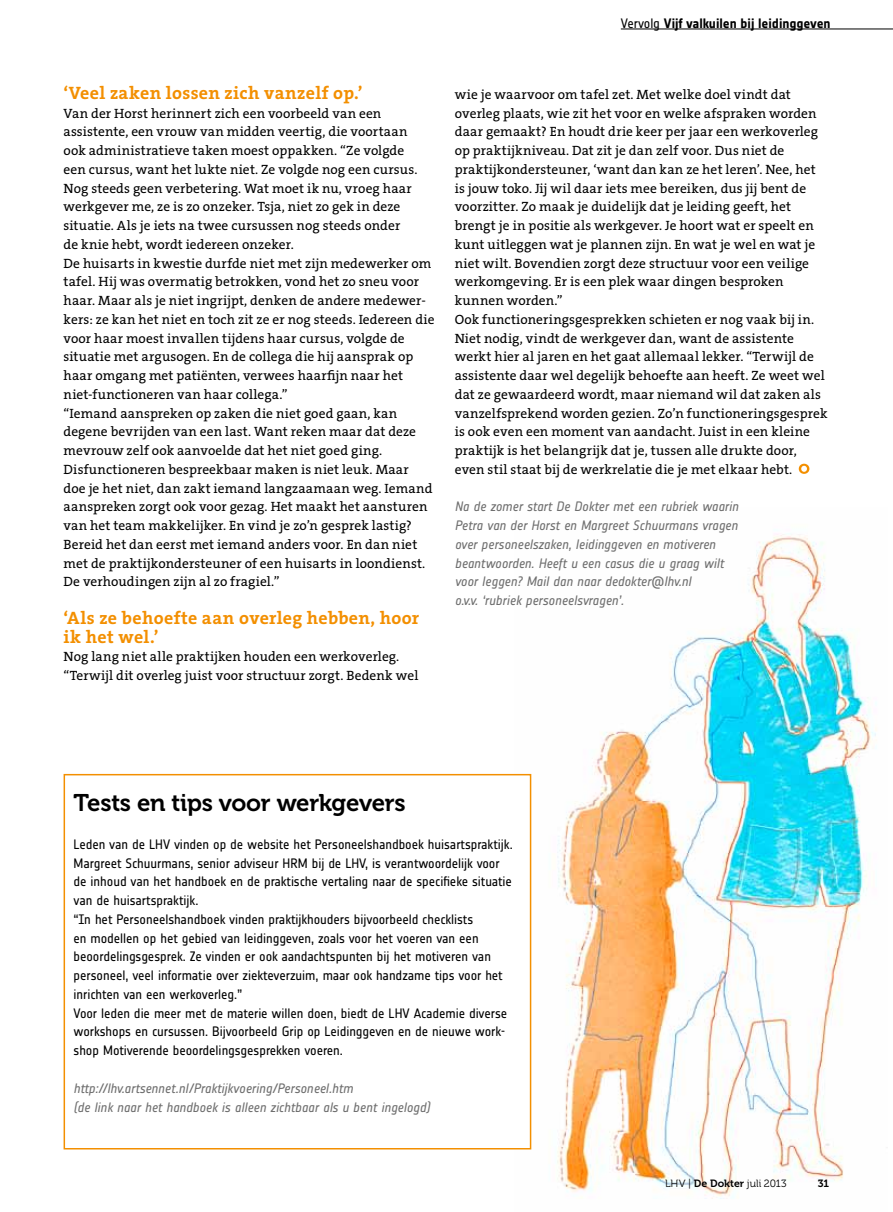
<style>
.page{position:relative;width:893px;height:1212px;background:#fff}
.page>*{position:absolute;margin:0;border:0;box-sizing:border-box;transform-origin:0 0}
.t1{font:24px "Museo 700";letter-spacing:-.01em;color:#000}
.t2{font:700 18px/18.8px "The Serif B7";letter-spacing:.015em;color:#f38f00}
.t3{font:13.5px/18.8px "The Serif B5 Plain";letter-spacing:.005em;color:#000}
.t4{font:13.5px/18.8px "Notes Esa";letter-spacing:-.005em;color:#000}
.t5{font:italic 13.5px/18.8px "Notes Esa";letter-spacing:-.005em;color:#6e6e6e}
.t6{font:700 13.5px "Notes Esa";letter-spacing:-.005em;color:#000}
.t7{font:10.5px "Museo 300";color:#000}
.t8{font:10.5px "Museo 700";color:#000}
.s1{font-weight:400}
.s2{font-family:"Museo 700"}
</style>
<div class="page">
<img style="left:557px;top:533px;width:320px;height:666px">
<svg style="left:799px;top:464px;width:10px;height:10px"></svg>
<svg style="left:63px;top:773px;width:469px;height:377px"></svg>
<hr style="left:621px;top:29px;width:272px;height:1px;background:#000">
<p class="t6" style="left:621px;top:15px;width:211px"><span class="s1">Vervolg</span> Vijf valkuilen bij leidinggeven</p>
<h2 class="t2" style="left:64px;top:84px;width:301px">‘Veel zaken lossen zich vanzelf op.’</h2>
<p class="t3" style="left:64px;top:104px;width:372px">Van der Horst herinnert zich een voorbeeld van een assistente, een vrouw van midden veertig, die voortaan<br>ook administratieve taken moest oppakken. “Ze volgde<br>een cursus, want het lukte niet. Ze volgde nog een cursus.<br>Nog steeds geen verbetering. Wat moet ik nu, vroeg haar werkgever me, ze is zo onzeker. Tsja, niet zo gek in deze situatie. Als je iets na twee cursussen nog steeds onder<br>de knie hebt, wordt iedereen onzeker.<br>De huisarts in kwestie durfde niet met zijn medewerker om tafel. Hij was overmatig betrokken, vond het zo sneu voor haar. Maar als je niet ingrijpt, denken de andere medewer&shy;kers: ze kan het niet en toch zit ze er nog steeds. Iedereen die voor haar moest invallen tijdens haar cursus, volgde de situatie met argusogen. En de collega die hij aansprak op haar omgang met patiënten, verwees haarfijn naar het niet-functioneren van haar collega.”<br>“Iemand aanspreken op zaken die niet goed gaan, kan degene bevrijden van een last. Want reken maar dat deze mevrouw zelf ook aanvoelde dat het niet goed ging.<br>Disfunctioneren bespreekbaar maken is niet leuk. Maar<br>doe je het niet, dan zakt iemand langzaamaan weg. Iemand aanspreken zorgt ook voor gezag. Het maakt het aansturen van het team makkelijker. En vind je zo’n gesprek lastig?<br>Bereid het dan eerst met iemand anders voor. En dan niet met de praktijkondersteuner of een huisarts in loondienst.<br>De verhoudingen zijn al zo fragiel.”</p>
<h2 class="t2" style="left:64px;top:609px;width:357px">‘Als ze behoefte aan overleg hebben, hoor ik het wel.’</h2>
<p class="t3" style="left:64px;top:648px;width:356px">Nog lang niet alle praktijken houden een werkoverleg. “Terwijl dit overleg juist voor structuur zorgt. Bedenk wel</p>
<p class="t3" style="left:455px;top:85px;width:374px">wie je waarvoor om tafel zet. Met welke doel vindt dat overleg plaats, wie zit het voor en welke afspraken worden daar gemaakt? En houdt drie keer per jaar een werkoverleg op praktijkniveau. Dat zit je dan zelf voor. Dus niet de praktijkondersteuner, ‘want dan kan ze het leren’. Nee, het is jouw toko. Jij wil daar iets mee bereiken, dus jij bent de voorzitter. Zo maak je duidelijk dat je leiding geeft, het brengt je in positie als werkgever. Je hoort wat er speelt en kunt uitleggen wat je plannen zijn. En wat je wel en wat je niet wilt. Bovendien zorgt deze structuur voor een veilige werkomgeving. Er is een plek waar dingen besproken kunnen worden.”<br>Ook functioneringsgesprekken schieten er nog vaak bij in.<br>Niet nodig, vindt de werkgever dan, want de assistente werkt hier al jaren en het gaat allemaal lekker. “Terwijl de assistente daar wel degelijk behoefte aan heeft. Ze weet wel dat ze gewaardeerd wordt, maar niemand wil dat zaken als vanzelfsprekend worden gezien. Zo’n functioneringsgesprek is ook even een moment van aandacht. Juist in een kleine praktijk is het belangrijk dat je, tussen alle drukte door, even stil staat bij de werkrelatie die je met elkaar hebt.</p>
<p class="t5" style="left:455px;top:497px;width:285px">Na de zomer start De Dokter met een rubriek waarin Petra van der Horst en Margreet Schuurmans vragen over personeelszaken, leidinggeven en motiveren beantwoorden. Heeft u een casus die u graag wilt voor leggen? Mail dan naar dedokter@lhv.nl<br>o.v.v. ‘rubriek personeelsvragen’.</p>
<h1 class="t1" style="left:74px;top:790px;width:334px">Tests en tips voor werkgevers</h1>
<p class="t4" style="left:74px;top:835px;width:441px">Leden van de LHV vinden op de website het Personeelshandboek huisartspraktijk.<br>Margreet Schuurmans, senior adviseur HRM bij de LHV, is verantwoordelijk voor de inhoud van het handboek en de praktische vertaling naar de specifieke situatie van de huisartspraktijk.<br>“In het Personeelshandboek vinden praktijkhouders bijvoorbeeld checklists<br>en modellen op het gebied van leidinggeven, zoals voor het voeren van een beoordelingsgesprek. Ze vinden er ook aandachtspunten bij het motiveren van personeel, veel informatie over ziekteverzuim, maar ook handzame tips voor het inrichten van een werkoverleg.”<br>Voor leden die meer met de materie willen doen, biedt de LHV Academie diverse workshops en cursussen. Bijvoorbeeld Grip op Leidinggeven en de nieuwe work&shy;shop Motiverende beoordelingsgesprekken voeren.</p>
<p class="t5" style="left:74px;top:1079px;width:358px">http://lhv.artsennet.nl/Praktijkvoering/Personeel.htm<br>(de link naar het handboek is alleen zichtbaar als u bent ingelogd)</p>
<p class="t7" style="left:665px;top:1177px;width:123px">LHV | <span class="s2">De Dokter</span> juli 2013</p>
<p class="t8" style="left:818px;top:1177px;width:13px">31</p>
</div>
